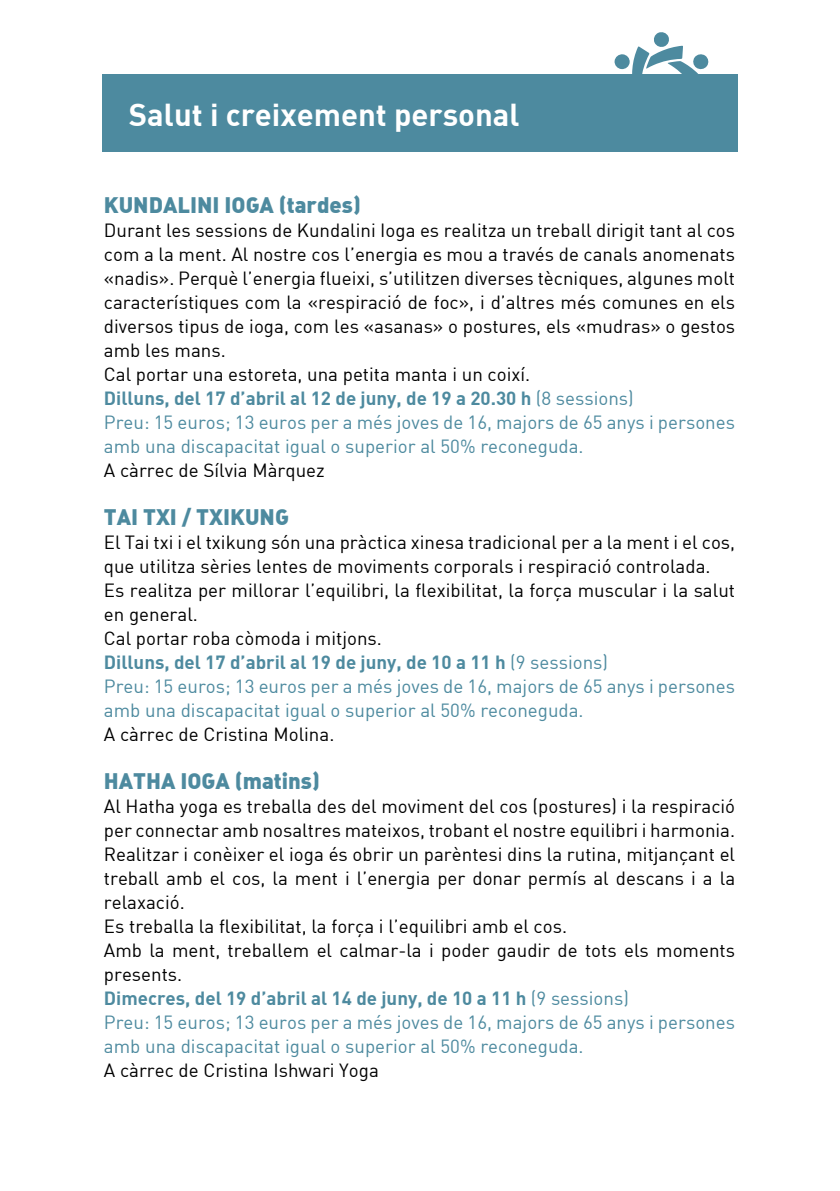
<style>
.page{position:relative;width:840px;height:1191px;background:#fff}
.page>*{position:absolute;margin:0;border:0;box-sizing:border-box;transform-origin:0 0}
.t1{font:31px "DIN Bold";color:#fff}
.t2{font:22px "DIN Black Alternate";color:#4d8a9f}
.t3{font:18.8px/24px "DIN";color:#000}
.t4{font:18.8px/24px "DIN";color:#4d8a9f}
.t5{font:18.8px "DIN Bold";color:#4d8a9f}
.s1{font-family:"DIN"}
</style>
<div class="page">
<div style="left:102px;top:74px;width:635px;height:78px;background:#4d8a9f"></div>
<svg style="left:614px;top:32px;width:95px;height:42px"></svg>
<h1 class="t1" style="left:129px;top:95px;width:392px">Salut i creixement personal</h1>
<p class="t2" style="left:104px;top:190px;width:258px">KUNDALINI IOGA (tardes)</p>
<p class="t3" style="left:104px;top:218px;width:632px">Durant les sessions de Kundalini Ioga es realitza un treball dirigit tant al cos com a la ment. Al nostre cos l’energia es mou a través de canals anomenats «nadis». Perquè l’energia flueixi, s’utilitzen diverses tècniques, algunes molt característiques com la «respiració de foc», i d’altres més comunes en els diversos tipus de ioga, com les «asanas» o postures, els «mudras» o gestos amb les mans.<br>Cal portar una estoreta, una petita manta i un coixí.</p>
<p class="t5" style="left:104px;top:386px;width:531px">Dilluns, del 17 d’abril al 12 de juny, de 19 a 20.30 h <span class="s1">(8 sessions)</span></p>
<p class="t4" style="left:104px;top:410px;width:632px">Preu: 15 euros; 13 euros per a més joves de 16, majors de 65 anys i persones amb una discapacitat igual o superior al 50% reconeguda.</p>
<p class="t3" style="left:104px;top:458px;width:222px">A càrrec de Sílvia Màrquez</p>
<p class="t2" style="left:104px;top:502px;width:186px">TAI TXI / TXIKUNG</p>
<p class="t3" style="left:104px;top:530px;width:632px">El Tai txi i el txikung són una pràctica xinesa tradicional per a la ment i el cos, que utilitza sèries lentes de moviments corporals i respiració controlada.<br>Es realitza per millorar l’equilibri, la flexibilitat, la força muscular i la salut en general.<br>Cal portar roba còmoda i mitjons.</p>
<p class="t5" style="left:104px;top:650px;width:505px">Dilluns, del 17 d’abril al 19 de juny, de 10 a 11 h <span class="s1">(9 sessions)</span></p>
<p class="t4" style="left:104px;top:674px;width:632px">Preu: 15 euros; 13 euros per a més joves de 16, majors de 65 anys i persones amb una discapacitat igual o superior al 50% reconeguda.</p>
<p class="t3" style="left:104px;top:722px;width:232px">A càrrec de Cristina Molina.</p>
<p class="t2" style="left:104px;top:766px;width:217px">HATHA IOGA (matins)</p>
<p class="t3" style="left:104px;top:794px;width:632px">Al Hatha yoga es treballa des del moviment del cos (postures) i la respiració per connectar amb nosaltres mateixos, trobant el nostre equilibri i harmonia.<br>Realitzar i conèixer el ioga és obrir un parèntesi dins la rutina, mitjançant el treball amb el cos, la ment i l’energia per donar permís al descans i a la relaxació.<br>Es treballa la flexibilitat, la força i l’equilibri amb el cos.<br>Amb la ment, treballem el calmar-la i poder gaudir de tots els moments presents.</p>
<p class="t5" style="left:104px;top:986px;width:526px">Dimecres, del 19 d’abril al 14 de juny, de 10 a 11 h <span class="s1">(9 sessions)</span></p>
<p class="t4" style="left:104px;top:1010px;width:632px">Preu: 15 euros; 13 euros per a més joves de 16, majors de 65 anys i persones amb una discapacitat igual o superior al 50% reconeguda.</p>
<p class="t3" style="left:104px;top:1058px;width:276px">A càrrec de Cristina Ishwari Yoga</p>
</div>
